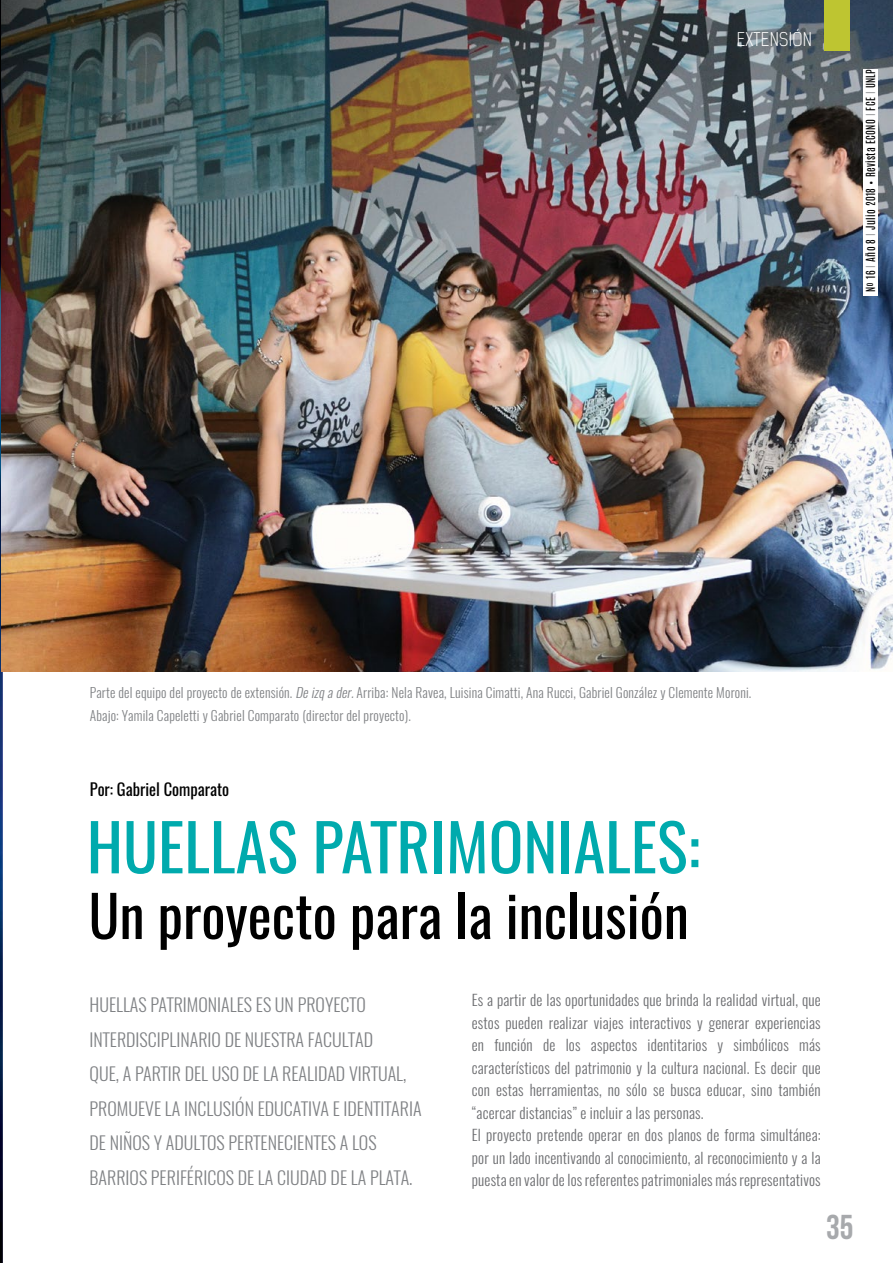
<style>
.page{position:relative;width:893px;height:1263px;background:#fff}
.page>*{position:absolute;margin:0;border:0;box-sizing:border-box;transform-origin:0 0}
.t1{font:64.5px "Oswald";color:#00aaad}
.t2{font:57px "Oswald";color:#000}
.t3{font:34.5px "Bebas Neue";color:#a7a9ac}
.t4{font:300 18px/34.5px "Oswald";color:#808285}
.t5{font:300 18px "Kelson Sans";letter-spacing:.015em;color:#fff}
.t6{font:16.5px "Oswald";color:#000}
.t7{font:300 15px/22.5px "Oswald";letter-spacing:.01em;color:#6d6e71}
.t8{font:300 13.5px/22.5px "Oswald";letter-spacing:.01em;color:#808285}
.t9{font:10.5px "Antonio";letter-spacing:.03em;color:#000}
.s1{font-weight:300;color:#808285}
.s2{font-style:italic}
</style>
<div class="page">
<img style="left:0;top:0;width:2px;height:1263px">
<img style="left:1px;top:0;width:892px;height:672px">
<div style="left:824px;top:0;width:25px;height:50px;background:#bec531"></div>
<div style="left:863px;top:69px;width:15px;height:227px;background:#fff"></div>
<p class="t5" style="left:737px;top:28px;width:77px">EXTENSIÓN</p>
<p class="t9" style="left:863px;top:292px;width:225px;rotate:-90deg">Nº 16 <span class="s1">I</span> Año 8 <span class="s1">I</span> Julio 2018 • Revista ECONO <span class="s1">I</span> FCE <span class="s1">I</span> UNLP</p>
<p class="t8" style="left:90px;top:680px;width:663px">Parte del equipo del proyecto de extensión. <span class="s2">Deizqader.</span>Arriba: Nela Ravea, Luisina Cimatti, Ana Rucci, Gabriel González y Clemente Moroni.<br>Abajo: Yamila Capeletti y Gabriel Comparato (director del proyecto).</p>
<p class="t6" style="left:90px;top:775px;width:141px">Por: Gabriel Comparato</p>
<h1 class="t1" style="left:87px;top:790px;width:615px">Huellas Patrimoniales:</h1>
<h2 class="t2" style="left:89px;top:865px;width:602px">Un proyecto para la inclusión</h2>
<p class="t4" style="left:90px;top:986px;width:334px">Huellas Patrimoniales es un proyecto interdisciplinario de nuestra Facultad<br>que, a partir del uso de la realidad virtual, promueve la inclusión educativa e identitaria de niños y adultos pertenecientes a los barrios periféricos de la ciudad de La Plata.</p>
<p class="t7" style="left:472px;top:987px;width:350px">Es a partir de las oportunidades que brinda la realidad virtual, que estos pueden realizar viajes interactivos y generar experiencias en función de los aspectos identitarios y simbólicos más característicos del patrimonio y la cultura nacional. Es decir que con estas herramientas, no sólo se busca educar, sino también “acercar distancias” e incluir a las personas.<br>El proyecto pretende operar en dos planos de forma simultánea: por un lado incentivando al conocimiento, al reconocimiento y a la puesta en valor de los referentes patrimoniales más representativos</p>
<h3 class="t3" style="left:826px;top:1208px;width:29px">35</h3>
</div>
